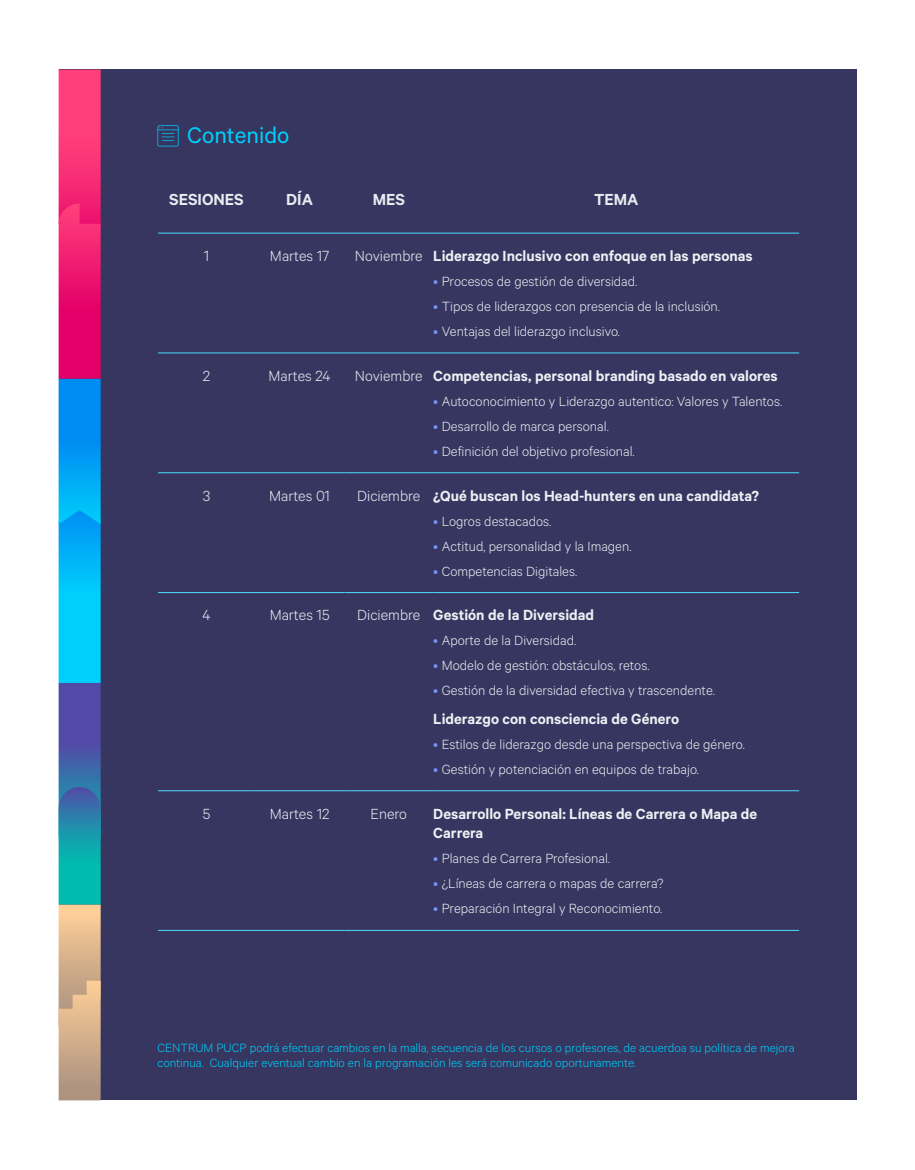
<style>
.page{position:relative;width:915px;height:1170px;background:#fff}
.page>*{position:absolute;margin:0;border:0;box-sizing:border-box;transform-origin:0 0}
.t1{font:25.5px "Calibre";color:#00cffa}
.t2{font:600 18px "Calibre";color:#e8ebef}
.t3{font:600 16.5px/19.8px "Calibre";color:#eef0f4}
.t4{font:300 16.5px "Calibre";color:#eef0f4}
.t5{font:300 15px "Calibre";color:#eef0f4}
.t6{font:300 13.5px/15px "Calibre";color:#00cffa}
.s1{font-weight:300}
.s2{color:#7595fb}
</style>
<div class="page">
<div style="left:59px;top:70px;width:797px;height:1030px;background:#363660"></div>
<svg style="left:59px;top:70px;width:42px;height:1030px;background:#7b7aaa"></svg>
<hr style="left:158px;top:352px;width:97px;height:1px;background:#4cddfc">
<hr style="left:255px;top:352px;width:89px;height:1px;background:#4cddfc">
<hr style="left:344px;top:352px;width:89px;height:1px;background:#4cddfc">
<hr style="left:433px;top:352px;width:365px;height:1px;background:#4cddfc">
<hr style="left:158px;top:472px;width:97px;height:1px;background:#4cddfc">
<hr style="left:255px;top:472px;width:89px;height:1px;background:#4cddfc">
<hr style="left:344px;top:472px;width:89px;height:1px;background:#4cddfc">
<hr style="left:433px;top:472px;width:365px;height:1px;background:#4cddfc">
<hr style="left:158px;top:592px;width:97px;height:1px;background:#4cddfc">
<hr style="left:255px;top:592px;width:89px;height:1px;background:#4cddfc">
<hr style="left:344px;top:592px;width:89px;height:1px;background:#4cddfc">
<hr style="left:433px;top:592px;width:365px;height:1px;background:#4cddfc">
<hr style="left:158px;top:790px;width:97px;height:1px;background:#4cddfc">
<hr style="left:255px;top:790px;width:89px;height:1px;background:#4cddfc">
<hr style="left:344px;top:790px;width:89px;height:1px;background:#4cddfc">
<hr style="left:433px;top:790px;width:365px;height:1px;background:#4cddfc">
<hr style="left:158px;top:929px;width:97px;height:1px;background:#4cddfc">
<hr style="left:255px;top:929px;width:89px;height:1px;background:#4cddfc">
<hr style="left:344px;top:929px;width:89px;height:1px;background:#4cddfc">
<hr style="left:433px;top:929px;width:365px;height:1px;background:#4cddfc">
<hr style="left:158px;top:233px;width:97px;height:1px;background:#4cddfc">
<hr style="left:255px;top:233px;width:89px;height:1px;background:#4cddfc">
<hr style="left:344px;top:233px;width:89px;height:1px;background:#4cddfc">
<hr style="left:433px;top:233px;width:365px;height:1px;background:#4cddfc">
<svg style="left:157px;top:125px;width:21px;height:21px"></svg>
<h1 class="t1" style="left:187px;top:121px;width:104px">Contenido</h1>
<p class="t2" style="left:169px;top:189px;width:76px">SESIONES</p>
<p class="t2" style="left:286px;top:189px;width:28px">DÍA</p>
<p class="t2" style="left:372px;top:189px;width:34px">MES</p>
<p class="t2" style="left:593px;top:189px;width:46px">TEMA</p>
<p class="t4" style="left:204px;top:246px;width:7px">1</p>
<p class="t4" style="left:270px;top:246px;width:61px">Martes 17</p>
<p class="t3" style="left:355px;top:245px;width:399px"><span class="s1">Noviembre</span> Liderazgo Inclusivo con enfoque en las personas</p>
<p class="t5" style="left:433px;top:272px;width:205px"><span class="s2">•</span> Procesos de gestión de diversidad.</p>
<p class="t5" style="left:433px;top:297px;width:288px"><span class="s2">•</span> Tipos de liderazgos con presencia de la inclusión.</p>
<p class="t5" style="left:433px;top:322px;width:188px"><span class="s2">•</span> Ventajas del liderazgo inclusivo.</p>
<p class="t4" style="left:203px;top:366px;width:9px">2</p>
<p class="t4" style="left:268px;top:366px;width:64px">Martes 24</p>
<p class="t3" style="left:355px;top:365px;width:424px"><span class="s1">Noviembre</span> Competencias, personal branding basado en valores</p>
<p class="t5" style="left:433px;top:392px;width:350px"><span class="s2">•</span> Autoconocimiento y Liderazgo autentico: Valores y Talentos.</p>
<p class="t5" style="left:433px;top:417px;width:177px"><span class="s2">•</span> Desarrollo de marca personal.</p>
<p class="t5" style="left:433px;top:442px;width:203px"><span class="s2">•</span> Definición del objetivo profesional.</p>
<p class="t4" style="left:203px;top:485px;width:9px">3</p>
<p class="t4" style="left:269px;top:485px;width:62px">Martes 01</p>
<p class="t3" style="left:357px;top:485px;width:403px"><span class="s1">Diciembre</span> ¿Qué buscan los Head-hunters en una candidata?</p>
<p class="t5" style="left:433px;top:512px;width:119px"><span class="s2">•</span> Logros destacados.</p>
<p class="t5" style="left:433px;top:537px;width:199px"><span class="s2">•</span> Actitud, personalidad y la Imagen.</p>
<p class="t5" style="left:433px;top:562px;width:145px"><span class="s2">•</span> Competencias Digitales.</p>
<p class="t4" style="left:202px;top:605px;width:10px">4</p>
<p class="t4" style="left:269px;top:605px;width:61px">Martes 15</p>
<p class="t3" style="left:357px;top:604px;width:238px"><span class="s1">Diciembre</span> Gestión de la Diversidad</p>
<p class="t5" style="left:433px;top:632px;width:144px"><span class="s2">•</span> Aporte de la Diversidad.</p>
<p class="t5" style="left:433px;top:657px;width:217px"><span class="s2">•</span> Modelo de gestión: obstáculos, retos.</p>
<p class="t5" style="left:433px;top:682px;width:283px"><span class="s2">•</span> Gestión de la diversidad efectiva y trascendente.</p>
<p class="t3" style="left:433px;top:708px;width:247px">Liderazgo con consciencia de Género</p>
<p class="t5" style="left:433px;top:735px;width:313px"><span class="s2">•</span> Estilos de liderazgo desde una perspectiva de género.</p>
<p class="t5" style="left:433px;top:760px;width:267px"><span class="s2">•</span> Gestión y potenciación en equipos de trabajo.</p>
<p class="t4" style="left:203px;top:803px;width:9px">5</p>
<p class="t4" style="left:270px;top:803px;width:61px">Martes 12</p>
<p class="t4" style="left:370px;top:803px;width:38px">Enero</p>
<p class="t3" style="left:433px;top:803px;width:325px">Desarrollo Personal: Líneas de Carrera o Mapa de<br>Carrera</p>
<p class="t5" style="left:433px;top:849px;width:178px"><span class="s2">•</span> Planes de Carrera Profesional.</p>
<p class="t5" style="left:433px;top:874px;width:232px"><span class="s2">•</span> ¿Líneas de carrera o mapas de carrera?</p>
<p class="t5" style="left:433px;top:899px;width:230px"><span class="s2">•</span> Preparación Integral y Reconocimiento.</p>
<p class="t6" style="left:157px;top:1039px;width:638px">CENTRUM PUCP podrá efectuar cambios en la malla, secuencia de los cursos o profesores, de acuerdoa su política de mejora continua. Cualquier eventual cambio en la programación les será comunicado oportunamente.</p>
</div>
